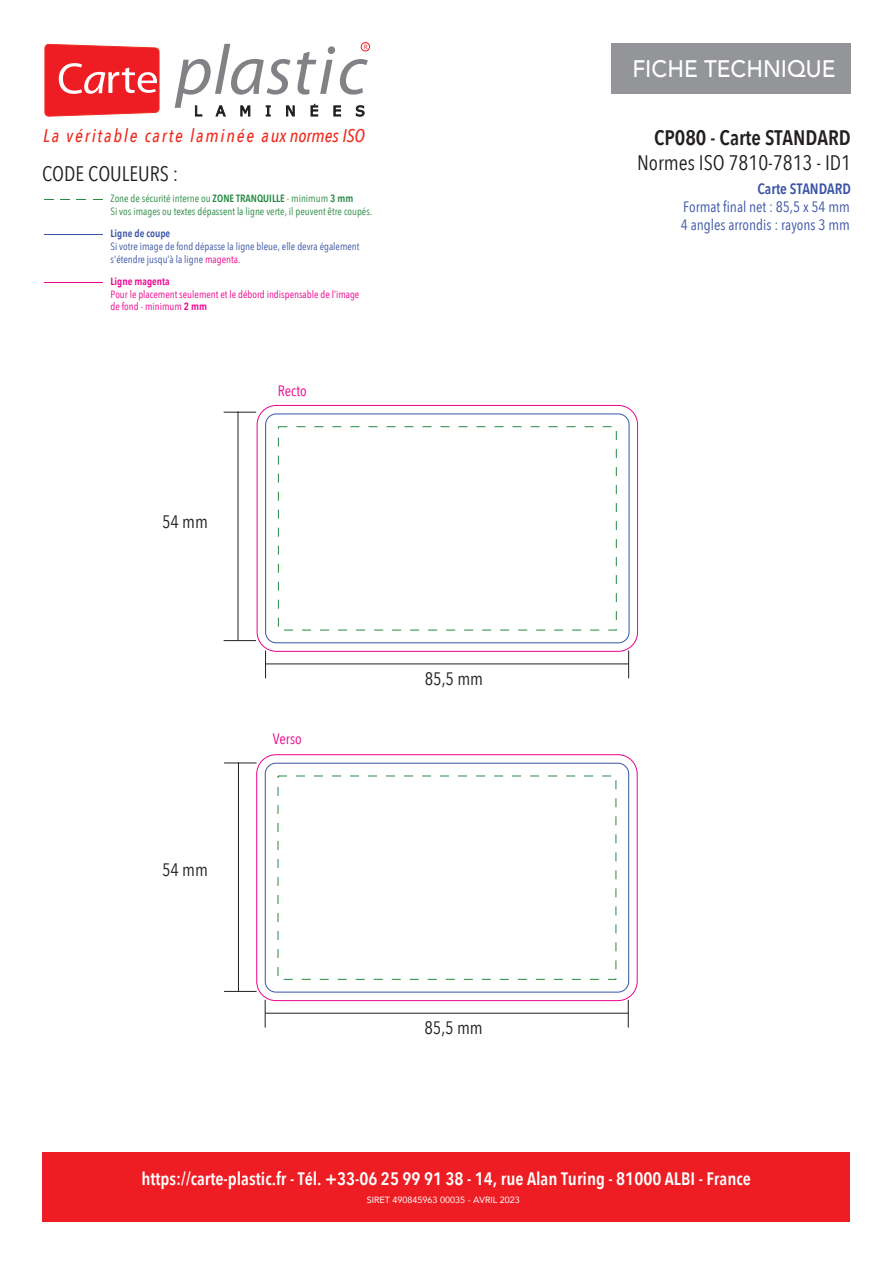
<style>
.page{position:relative;width:895px;height:1265px;background:#fff}
.page>*{position:absolute;margin:0;border:0;box-sizing:border-box;transform-origin:0 0}
.t1{font:500 23.85px "Avenir";color:#fff;scale:.94 1}
.t2{font:21px "Avenir Next Condensed";color:#231f20}
.t3{font:600 21px "Avenir Next Condensed";color:#231f20}
.t4{font:italic 500 18.3px "Avenir Next Condensed";letter-spacing:.1em;color:#ee2e22}
.t5{font:600 18px "Avenir Next Condensed";color:#fff}
.t6{font:18px "Avenir Next Condensed";color:#231f20}
.t7{font:15px/18px "Avenir Next Condensed";color:#3a54a4}
.t8{font:600 15px "Avenir Next Condensed";color:#3a54a4}
.t9{font:15px "Avenir Next Condensed";color:#ed028c}
.t10{font:10.5px/12.6px "Avenir Next Condensed";color:#278942}
.t11{font:10.5px/12.6px "Avenir Next Condensed";color:#3a54a4}
.t12{font:10.5px/12.6px "Avenir Next Condensed";color:#ed028c}
.t13{font:600 10.5px "Avenir Next Condensed";color:#3a54a4}
.t14{font:600 10.5px "Avenir Next Condensed";color:#ed028c}
.t15{font:9px "Avenir";color:#fff}
.t16{font:5.85px "Verdana";color:#ee1d23}
.s1{font-weight:600}
.s2{color:#ed028c}
</style>
<div class="page">
<div style="left:42px;top:1151px;width:807px;height:70px;background:#ee1d23"></div>
<div style="left:256px;top:754px;width:381px;height:246px;border:1px solid #ed028c;border-radius:19px"></div>
<div style="left:265px;top:762px;width:364px;height:230px;border:1px solid #3a54a4;border-radius:11px"></div>
<svg style="left:628px;top:999px;width:1px;height:28px"></svg>
<hr style="left:265px;top:1012px;width:363px;height:1px;background:#231f20">
<svg style="left:265px;top:999px;width:1px;height:28px"></svg>
<hr style="left:224px;top:991px;width:32px;height:1px;background:#231f20">
<hr style="left:238px;top:762px;width:1px;height:229px;background:#231f20">
<hr style="left:224px;top:762px;width:32px;height:1px;background:#231f20">
<hr style="left:223px;top:640px;width:33px;height:1px;background:#231f20">
<hr style="left:238px;top:411px;width:1px;height:229px;background:#231f20">
<hr style="left:223px;top:412px;width:33px;height:1px;background:#231f20">
<div style="left:257px;top:405px;width:381px;height:246px;border:1px solid #ed028c;border-radius:19px"></div>
<div style="left:265px;top:413px;width:364px;height:230px;border:1px solid #3a54a4;border-radius:11px"></div>
<svg style="left:628px;top:650px;width:1px;height:28px"></svg>
<hr style="left:265px;top:663px;width:363px;height:1px;background:#231f20">
<svg style="left:265px;top:650px;width:1px;height:28px"></svg>
<hr style="left:44px;top:282px;width:59px;height:1px;background:#ed028c">
<hr style="left:44px;top:234px;width:59px;height:1px;background:#3a54a4">
<div style="left:611px;top:43px;width:239px;height:50px;background:#939598"></div>
<svg style="left:44px;top:44px;width:115px;height:73px"></svg>
<svg style="left:175px;top:44px;width:193px;height:73px"></svg>
<div style="left:361px;top:42px;width:9px;height:9px;border:1px solid #ee1d23;border-radius:50%"></div>
<p class="t16" style="left:364px;top:43px;width:6px">R</p>
<h3 class="t4" style="left:43px;top:125px;width:323px">La véritable carte laminée aux normes ISO</h3>
<h2 class="t2" style="left:42px;top:156px;width:137px">CODE COULEURS :</h2>
<p class="t10" style="left:110px;top:192px;width:263px">Zone de sécurité interne ou <span class="s1">ZONE TRANQUILLE</span> - minimum <span class="s1">3 mm<br></span>Si vos images ou textes dépassent la ligne verte, il peuvent être coupés.</p>
<p class="t13" style="left:110px;top:224px;width:61px">Ligne de coupe</p>
<p class="t11" style="left:110px;top:239px;width:250px">Si votre image de fond dépasse la ligne bleue, elle devra également s'étendre jusqu’à la ligne <span class="s2">magenta.</span></p>
<p class="t14" style="left:110px;top:272px;width:61px">Ligne magenta</p>
<p class="t12" style="left:110px;top:287px;width:250px">Pour le placement seulement et le débord indispensable de l’image de fond - minimum <span class="s1">2 mm</span></p>
<h3 class="t6" style="left:162px;top:506px;width:47px">54 mm</h3>
<h3 class="t9" style="left:278px;top:378px;width:30px">Recto</h3>
<h3 class="t6" style="left:162px;top:854px;width:47px">54 mm</h3>
<h3 class="t9" style="left:273px;top:725px;width:30px">Verso</h3>
<h3 class="t6" style="left:425px;top:663px;width:60px">85,5 mm</h3>
<h3 class="t6" style="left:424px;top:1012px;width:60px">85,5 mm</h3>
<h1 class="t1" style="left:632px;top:48px;width:217px">FICHE TECHNIQUE</h1>
<h2 class="t3" style="left:654px;top:119px;width:198px">CP080 - Carte STANDARD</h2>
<h2 class="t2" style="left:637px;top:145px;width:215px">Normes ISO 7810-7813 - ID1</h2>
<h3 class="t8" style="left:757px;top:176px;width:95px">Carte STANDARD</h3>
<h3 class="t7" style="left:680px;top:197px;width:170px">Format final net : 85,5 x 54 mm<br>4 angles arrondis : rayons 3 mm</h3>
<h3 class="t5" style="left:141px;top:1163px;width:611px">https://carte-plastic.fr - Tél. +33-06 25 99 91 38 - 14, rue Alan Turing - 81000 ALBI - France</h3>
<p class="t15" style="left:366px;top:1192px;width:155px">SIRET 490845963 00035 - AVRIL 2023</p>
</div>
